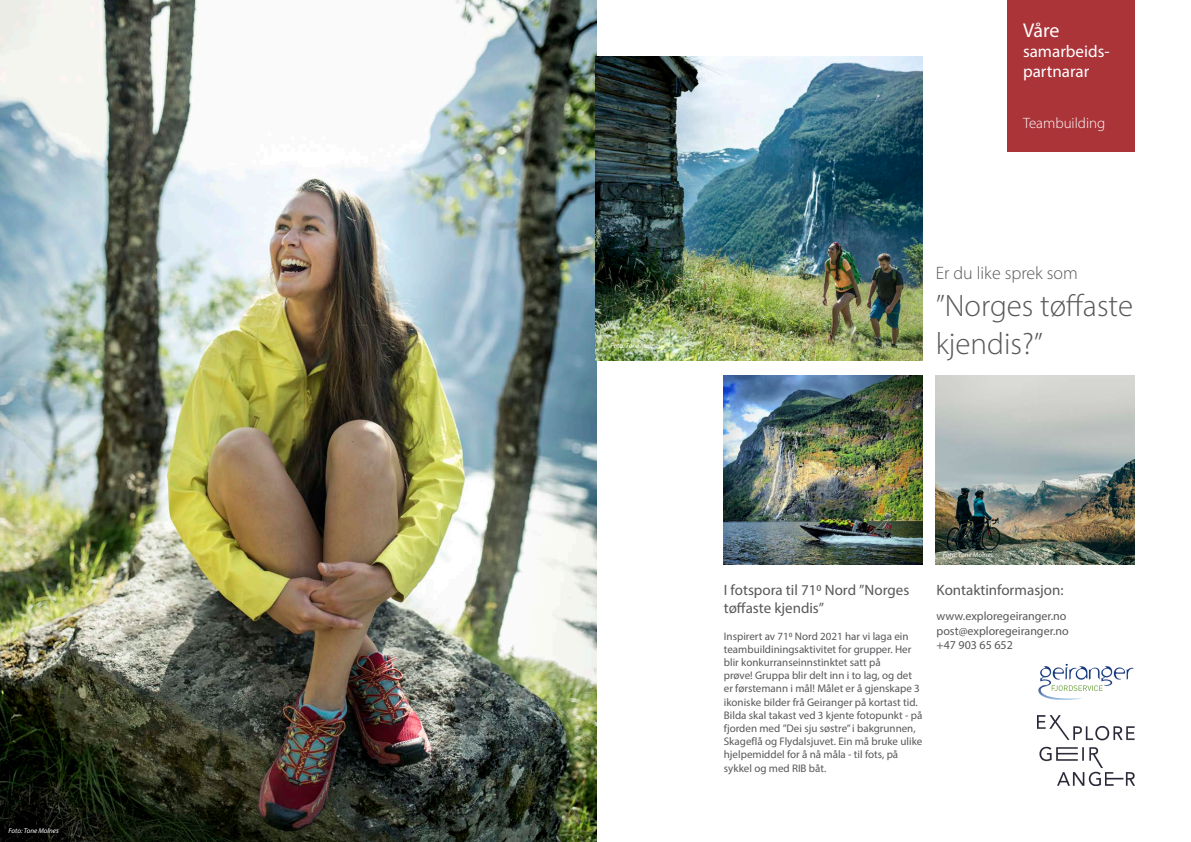
<style>
.page{position:relative;width:1191px;height:842px;background:#fff}
.page>*{position:absolute;margin:0;border:0;box-sizing:border-box;transform-origin:0 0}
.t1{font:300 31px/37.2px "Myriad Pro";color:#57585a}
.t2{font:20px "Myriad Pro";color:#fff}
.t3{font:300 18px "Myriad Pro";color:#57585a}
.t4{font:17px/20.4px "Myriad Pro";color:#fff}
.t5{font:15px/18px "Myriad Pro";color:#57585a}
.t6{font:300 15px "Myriad Pro";color:#fff}
.t7{font:12px "Myriad Pro";color:#57585a}
.t8{font:11px/13.2px "Myriad Pro";color:#57585a}
.t9{font:italic 7px "Myriad Pro";color:#fff}
</style>
<div class="page">
<img style="left:0;top:0;width:596px;height:842px">
<img style="left:595px;top:57px;width:327px;height:303px">
<img style="left:724px;top:376px;width:198px;height:188px">
<img style="left:935px;top:376px;width:199px;height:188px">
<div style="left:1007px;top:0;width:128px;height:152px;background:#ab3439"></div>
<img style="left:1037px;top:715px;width:97px;height:70px">
<img style="left:1038px;top:663px;width:96px;height:37px">
<p class="t9" style="left:9px;top:826px;width:52px">Foto: Tone Molnes</p>
<p class="t9" style="left:610px;top:342px;width:52px">Foto: Tone Molnes</p>
<p class="t2" style="left:1023px;top:17px;width:38px">Våre</p>
<p class="t4" style="left:1023px;top:41px;width:88px">samarbeids&shy;partnarar</p>
<p class="t6" style="left:1023px;top:114px;width:84px">Teambuilding</p>
<p class="t3" style="left:935px;top:262px;width:144px">Er du like sprek som</p>
<p class="t1" style="left:935px;top:287px;width:199px">”Norges tøffaste kjendis?”</p>
<p class="t5" style="left:724px;top:581px;width:187px">I fotspora til 710 Nord ”Norges tøffaste kjendis”</p>
<p class="t8" style="left:724px;top:629px;width:189px">Inspirert av 710 Nord 2021 har vi laga ein teambuildiningsaktivitet for grupper. Her blir konkurranseinnstinktet satt på</p>
<p class="t8" style="left:724px;top:669px;width:200px">prøve! Gruppa blir delt inn i to lag, og det er førstemann i mål! Målet er å gjenskape 3 ikoniske bilder frå Geiranger på kortast tid.<br>Bilda skal takast ved 3 kjente fotopunkt - på fjorden med ”Dei sju søstre” i bakgrunnen, Skageflå og Flydalsjuvet. Ein må bruke ulike hjelpemiddel for å nå måla - til fots, på sykkel og med RIB båt.</p>
<p class="t9" style="left:943px;top:550px;width:52px">Foto: Tone Molnes</p>
<p class="t5" style="left:936px;top:581px;width:129px">Kontaktinformasjon:</p>
<p class="t7" style="left:936px;top:609px;width:131px">www.exploregeiranger.no</p>
<p class="t7" style="left:936px;top:623px;width:134px">post@exploregeiranger.no</p>
<p class="t7" style="left:936px;top:638px;width:78px">+47 903 65 652</p>
</div>
